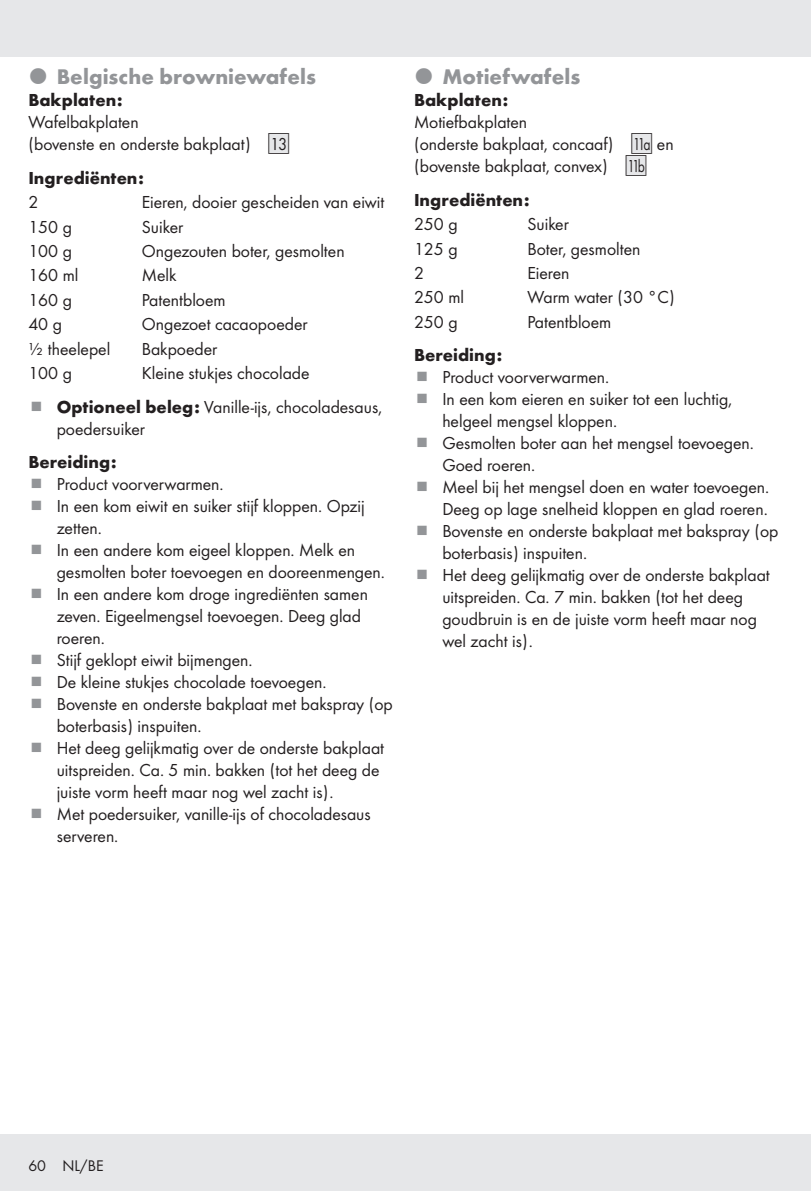
<style>
.page{position:relative;width:811px;height:1191px;background:#fff}
.page>*{position:absolute;margin:0;border:0;box-sizing:border-box;transform-origin:0 0}
.t1{font:700 22px "Futura";color:#939598}
.Body{font:18px/22px "Futura Boo";color:#231f20}
.Headline-03_SB{font:700 18px "Futura";color:#231f20}
.Headline-03{font:700 18px "Futura";color:#231f20}
.t2{font:16px "Futura Boo";color:#231f20}
.s1{font-family:"IMP Lidl Num Box";font-size:15.8px;color:#e6e7e9}
.s2{font-family:"IMP Lidl Num Box";font-size:15.8px}
.s3{font-family:"Futura";font-weight:700}
</style>
<div class="page">
<div style="left:0;top:1134px;width:811px;height:57px;background:#e6e7e9"></div>
<div style="left:0;top:0;width:811px;height:57px;background:#e6e7e9"></div>
<p class="t1" style="left:57px;top:61px;width:261px">Belgische browniewafels</p>
<p class="Headline-03" style="left:28px;top:87px;width:96px">Bakplaten:</p>
<p class="Body" style="left:28px;top:110px;width:263px">Wafelbakplaten<br>(bovenste en onderste bakplaat) <span class="s1">[</span><span class="s2">13]</span></p>
<p class="Headline-03_SB" style="left:28px;top:164px;width:117px">Ingrediënten:</p>
<p class="Body" style="left:28px;top:190px;width:11px">2</p>
<p class="Body" style="left:142px;top:190px;width:244px">Eieren, dooier gescheiden van eiwit</p>
<p class="Body" style="left:28px;top:214px;width:45px">150 g</p>
<p class="Body" style="left:142px;top:214px;width:43px">Suiker</p>
<p class="Body" style="left:28px;top:239px;width:45px">100 g</p>
<p class="Body" style="left:142px;top:239px;width:204px">Ongezouten boter, gesmolten</p>
<p class="Body" style="left:28px;top:263px;width:52px">160 ml</p>
<p class="Body" style="left:142px;top:263px;width:36px">Melk</p>
<p class="Body" style="left:28px;top:288px;width:45px">160 g</p>
<p class="Body" style="left:142px;top:288px;width:85px">Patentbloem</p>
<p class="Body" style="left:28px;top:312px;width:35px">40 g</p>
<p class="Body" style="left:142px;top:312px;width:167px">Ongezoet cacaopoeder</p>
<p class="Body" style="left:28px;top:337px;width:83px">½ theelepel</p>
<p class="Body" style="left:142px;top:337px;width:77px">Bakpoeder</p>
<p class="Body" style="left:28px;top:361px;width:45px">100 g</p>
<p class="Body" style="left:142px;top:361px;width:169px">Kleine stukjes chocolade</p>
<p class="Body" style="left:57px;top:395px;width:327px"><span class="s3">Optioneel beleg:</span> Vanille-ijs, chocoladesaus, poedersuiker</p>
<p class="Headline-03_SB" style="left:28px;top:449px;width:90px">Bereiding:</p>
<p class="Body" style="left:57px;top:472px;width:166px">Product voorverwarmen.</p>
<p class="Body" style="left:57px;top:494px;width:309px">In een kom eiwit en suiker stijf kloppen. Opzij zetten.</p>
<p class="Body" style="left:57px;top:538px;width:327px">In een andere kom eigeel kloppen. Melk en gesmolten boter toevoegen en dooreenmengen.</p>
<p class="Body" style="left:57px;top:582px;width:313px">In een andere kom droge ingrediënten samen zeven. Eigeelmengsel toevoegen. Deeg glad roeren.</p>
<p class="Body" style="left:57px;top:648px;width:195px">Stijf geklopt eiwit bijmengen.</p>
<p class="Body" style="left:57px;top:670px;width:269px">De kleine stukjes chocolade toevoegen.</p>
<p class="Body" style="left:57px;top:692px;width:338px">Bovenste en onderste bakplaat met bakspray (op boterbasis) inspuiten.</p>
<p class="Body" style="left:57px;top:736px;width:329px">Het deeg gelijkmatig over de onderste bakplaat uitspreiden. Ca. 5 min. bakken (tot het deeg de juiste vorm heeft maar nog wel zacht is).</p>
<p class="Body" style="left:57px;top:802px;width:316px">Met poedersuiker, vanille-ijs of chocoladesaus serveren.</p>
<p class="t1" style="left:442px;top:61px;width:139px">Motiefwafels</p>
<p class="Headline-03" style="left:414px;top:87px;width:96px">Bakplaten:</p>
<p class="Body" style="left:414px;top:110px;width:261px">Motiefbakplaten<br>(onderste bakplaat, concaaf) <span class="s1">[</span><span class="s2">11a]</span> en (bovenste bakplaat, convex) <span class="s1">[</span><span class="s2">11b]</span></p>
<p class="Headline-03_SB" style="left:414px;top:186px;width:117px">Ingrediënten:</p>
<p class="Body" style="left:414px;top:212px;width:45px">250 g</p>
<p class="Body" style="left:527px;top:212px;width:43px">Suiker</p>
<p class="Body" style="left:414px;top:236px;width:45px">125 g</p>
<p class="Body" style="left:527px;top:236px;width:114px">Boter, gesmolten</p>
<p class="Body" style="left:414px;top:261px;width:11px">2</p>
<p class="Body" style="left:527px;top:261px;width:43px">Eieren</p>
<p class="Body" style="left:414px;top:285px;width:52px">250 ml</p>
<p class="Body" style="left:527px;top:285px;width:149px">Warm water (30 °C)</p>
<p class="Body" style="left:414px;top:310px;width:45px">250 g</p>
<p class="Body" style="left:527px;top:310px;width:85px">Patentbloem</p>
<p class="Headline-03" style="left:414px;top:342px;width:90px">Bereiding:</p>
<p class="Body" style="left:442px;top:365px;width:166px">Product voorverwarmen.</p>
<p class="Body" style="left:442px;top:387px;width:291px">In een kom eieren en suiker tot een luchtig, helgeel mengsel kloppen.</p>
<p class="Body" style="left:442px;top:431px;width:311px">Gesmolten boter aan het mengsel toevoegen.<br>Goed roeren.</p>
<p class="Body" style="left:442px;top:475px;width:326px">Meel bij het mengsel doen en water toevoegen.<br>Deeg op lage snelheid kloppen en glad roeren.</p>
<p class="Body" style="left:442px;top:519px;width:338px">Bovenste en onderste bakplaat met bakspray (op boterbasis) inspuiten.</p>
<p class="Body" style="left:442px;top:563px;width:329px">Het deeg gelijkmatig over de onderste bakplaat uitspreiden. Ca. 7 min. bakken (tot het deeg goudbruin is en de juiste vorm heeft maar nog wel zacht is).</p>
<p class="t2" style="left:28px;top:1155px;width:77px">60 NL/BE</p>
</div>
